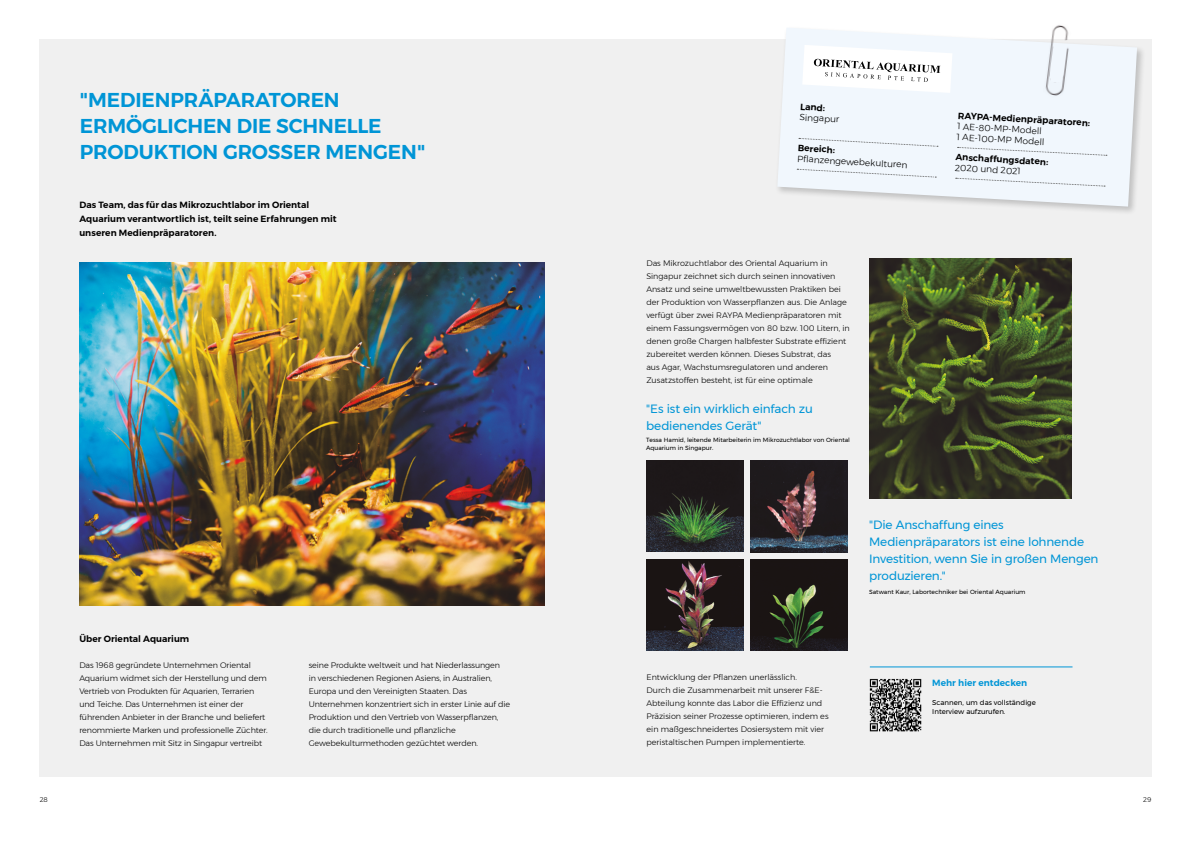
<style>
.page{position:relative;width:1191px;height:842px;background:#fff}
.page>*{position:absolute;margin:0;border:0;box-sizing:border-box;transform-origin:0 0}
.t1{font:600 20px/26px "Montserrat";letter-spacing:-.005em;color:#0095d6}
.t2{font:12px/17px "Montserrat";letter-spacing:-.01em;color:#0095d6}
.t3{font:600 9px/14px "Montserrat";letter-spacing:.005em;color:#000}
.t4{font:300 9px/10.8px "Montserrat";color:#000}
.t5{font:600 9px "Montserrat";color:#0095d6}
.t6{font:300 8px/13px "Montserrat";letter-spacing:-.01em;color:#000}
.t7{font:7px/8.4px "Montserrat";color:#000}
.t8{font:300 6.8px "Montserrat";color:#000}
.t9{font:6px/7.2px "Montserrat";color:#000}
</style>
<div class="page">
<div style="left:40px;top:40px;width:1112px;height:737px;background:#f0f0f0"></div>
<img style="left:79px;top:262px;width:465px;height:344px">
<hr style="left:870px;top:667px;width:202px;height:1px;background:#0095d6">
<img style="left:869px;top:678px;width:53px;height:54px">
<div style="left:775px;top:25px;width:370px;height:190px;background:#000;opacity:.2"></div>
<svg style="left:777px;top:28px;width:360px;height:179px;fill:#f1f7fd"></svg>
<svg style="left:799px;top:138px;width:139px;height:9px"></svg>
<svg style="left:797px;top:169px;width:139px;height:9px"></svg>
<svg style="left:957px;top:147px;width:150px;height:9px"></svg>
<svg style="left:955px;top:178px;width:150px;height:9px"></svg>
<img style="left:1043px;top:25px;width:28px;height:73px">
<svg style="left:802px;top:45px;width:150px;height:48px"></svg>
<img style="left:647px;top:461px;width:97px;height:91px">
<img style="left:647px;top:559px;width:97px;height:92px">
<img style="left:751px;top:559px;width:97px;height:92px">
<img style="left:751px;top:461px;width:97px;height:91px">
<img style="left:869px;top:259px;width:202px;height:240px">
<h1 class="t1" style="left:80px;top:87px;width:347px">"MEDIENPRÄPARATOREN<br>ERMÖGLICHEN DIE SCHNELLE<br>PRODUKTION GROSSER MENGEN"</h1>
<p class="t3" style="left:79px;top:198px;width:259px">Das Team, das für das Mikrozuchtlabor im Oriental<br>Aquarium verantwortlich ist, teilt seine Erfahrungen mit unseren Medienpräparatoren.</p>
<p class="t3" style="left:800px;top:99px;width:26px;rotate:3deg">Land:</p>
<p class="t4" style="left:800px;top:112px;width:41px;rotate:3deg">Singapur</p>
<p class="t3" style="left:798px;top:141px;width:39px;rotate:3deg">Bereich:</p>
<p class="t4" style="left:797px;top:153px;width:112px;rotate:3deg">Pfl anzengewebekulturen</p>
<p class="t6" style="left:646px;top:257px;width:205px">Das Mikrozuchtlabor des Oriental Aquarium in Singapur zeichnet sich durch seinen innovativen Ansatz und seine umweltbewussten Praktiken bei der Produktion von Wasserpflanzen aus. Die Anlage verfügt über zwei RAYPA Medienpräparatoren mit einem Fassungsvermögen von 80 bzw. 100 Litern, in denen große Chargen halbfester Substrate effizient zubereitet werden können. Dieses Substrat, das<br>aus Agar, Wachstumsregulatoren und anderen Zusatzstoffen besteht, ist für eine optimale</p>
<h2 class="t2" style="left:646px;top:400px;width:168px">"Es ist ein wirklich einfach zu bedienendes Gerät"</h2>
<p class="t9" style="left:646px;top:437px;width:205px">Tessa Hamid, leitende Mitarbeiterin im Mikrozuchtlabor von Oriental<br>Aquarium in Singapur.</p>
<p class="t3" style="left:958px;top:109px;width:134px;rotate:3deg">RAYPA-Medienpräparatoren:</p>
<p class="t4" style="left:957px;top:121px;width:89px;rotate:3deg">1 AE-80-MP-Modell<br>1 AE-100-MP Modell</p>
<p class="t3" style="left:956px;top:150px;width:94px;rotate:3deg">Anschaffungsdaten:</p>
<p class="t4" style="left:955px;top:162px;width:67px;rotate:3deg">2020 und 2021</p>
<h2 class="t2" style="left:869px;top:516px;width:231px">"Die Anschaffung eines<br>Medienpräparators ist eine lohnende<br>Investition, wenn Sie in großen Mengen produzieren."</h2>
<p class="t9" style="left:869px;top:588px;width:158px">Satwant Kaur, Labortechniker bei Oriental Aquarium</p>
<p class="t3" style="left:79px;top:632px;width:111px">Über Oriental Aquarium</p>
<p class="t6" style="left:79px;top:659px;width:190px">Das 1968 gegründete Unternehmen Oriental Aquarium widmet sich der Herstellung und dem Vertrieb von Produkten für Aquarien, Terrarien und Teiche. Das Unternehmen ist einer der führenden Anbieter in der Branche und beliefert renommierte Marken und professionelle Züchter.<br>Das Unternehmen mit Sitz in Singapur vertreibt</p>
<p class="t6" style="left:309px;top:659px;width:203px">seine Produkte weltweit und hat Niederlassungen<br>in verschiedenen Regionen Asiens, in Australien, Europa und den Vereinigten Staaten. Das Unternehmen konzentriert sich in erster Linie auf die Produktion und den Vertrieb von Wasserpflanzen, die durch traditionelle und pflanzliche Gewebekulturmethoden gezüchtet werden.</p>
<p class="t6" style="left:646px;top:671px;width:184px">Entwicklung der Pflanzen unerlässlich.<br>Durch die Zusammenarbeit mit unserer F&amp;E-Abteilung konnte das Labor die Effizienz und Präzision seiner Prozesse optimieren, indem es ein maßgeschneidertes Dosiersystem mit vier peristaltischen Pumpen implementierte.</p>
<p class="t5" style="left:932px;top:676px;width:97px">Mehr hier entdecken</p>
<p class="t7" style="left:932px;top:699px;width:105px">Scannen, um das vollständige<br>Interview aufzurufen.</p>
<p class="t8" style="left:40px;top:795px;width:10px">28</p>
<p class="t8" style="left:1143px;top:794px;width:10px">29</p>
</div>
